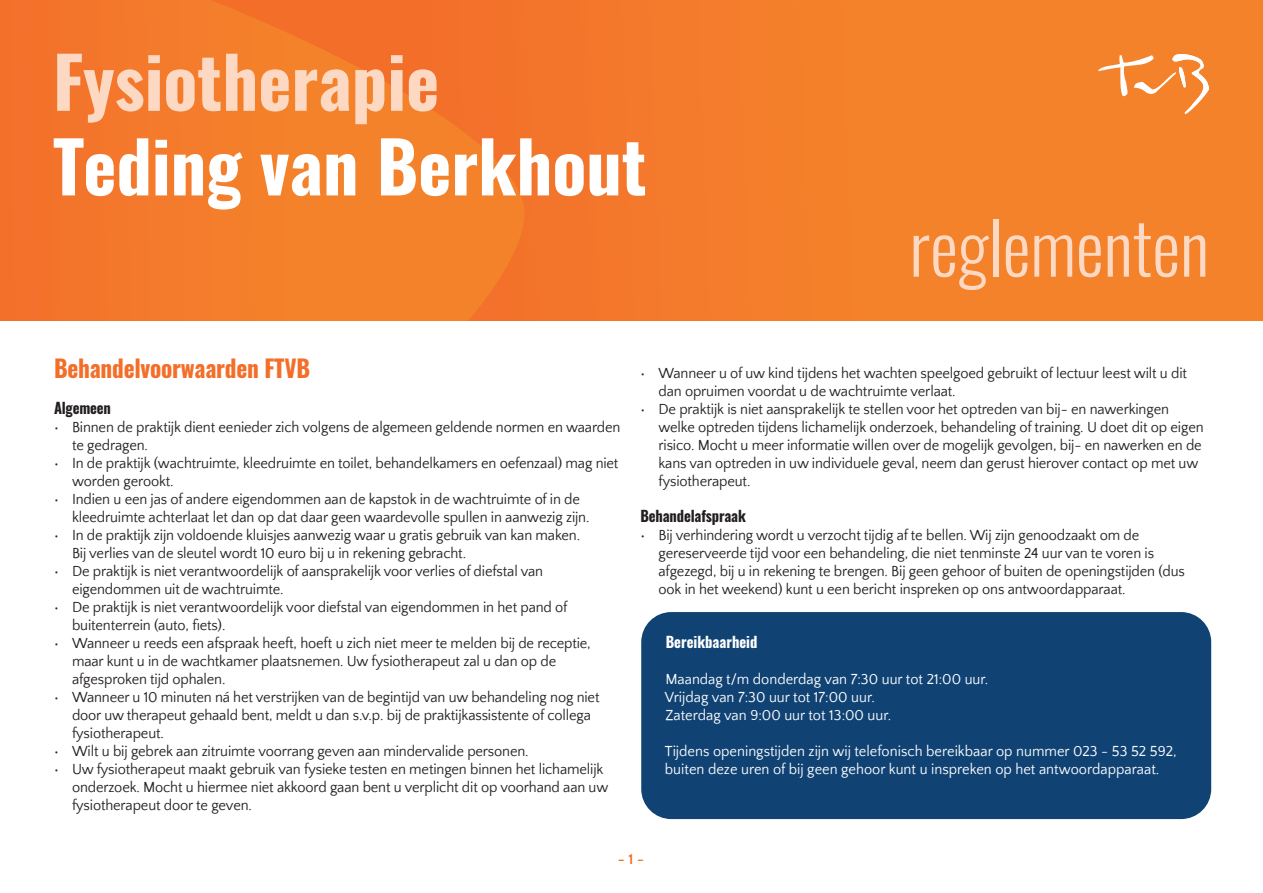
<style>
.page{position:relative;width:1263px;height:893px;background:#fff}
.page>*{position:absolute;margin:0;border:0;box-sizing:border-box;transform-origin:0 0}
.t1{font:70.5px "Oswald";color:#fff}
.t2{font:70.5px "Oswald";color:#fdd9c3}
.t3{font:300 70.5px "Oswald";color:#fdd9c3}
.t4{font:24px "Oswald";letter-spacing:-.01em;color:#f36e29}
.t5{font:15px/18px "Quattrocento Sans";letter-spacing:-.01em;color:#231f20}
.t6{font:15px/18px "Quattrocento Sans";color:#fff}
.t7{font:15px "Oswald";letter-spacing:-.01em;color:#231f20}
.t8{font:15px "Oswald";color:#fff}
.t9{font:700 15px "Quattrocento Sans";color:#f36e29}
</style>
<div class="page">
<div style="left:0;top:0;width:893px;height:502px;background:#f4792b"></div>
<svg style="left:281px;top:0;width:982px;height:321px"></svg>
<div style="left:0;top:321px;width:1263px;height:204px;background:#fff"></div>
<svg style="left:1098px;top:54px;width:111px;height:60px;background:#f5954c"></svg>
<div style="left:641px;top:612px;width:570px;height:207px;background:#104374;border-radius:30px"></div>
<h1 class="t2" style="left:53px;top:19px;width:388px">Fysiotherapie</h1>
<h1 class="t1" style="left:53px;top:104px;width:595px">Teding van Berkhout</h1>
<h1 class="t3" style="left:909px;top:185px;width:301px">reglementen</h1>
<h2 class="t4" style="left:54px;top:347px;width:258px">Behandelvoorwaarden FTVB</h2>
<p class="t7" style="left:54px;top:395px;width:58px">Algemeen</p>
<p class="t5" style="left:72px;top:419px;width:550px;text-indent:-18px">• Binnen de praktijk dient eenieder zich volgens de algemeen geldende normen en waarden te gedragen.</p>
<p class="t5" style="left:72px;top:455px;width:548px;text-indent:-18px">• In de praktijk (wachtruimte, kleedruimte en toilet, behandelkamers en oefenzaal) mag niet worden gerookt.</p>
<p class="t5" style="left:72px;top:491px;width:519px;text-indent:-18px">• Indien u een jas of andere eigendommen aan de kapstok in de wachtruimte of in de kleedruimte achterlaat let dan op dat daar geen waardevolle spullen in aanwezig zijn.</p>
<p class="t5" style="left:72px;top:527px;width:510px;text-indent:-18px">• In de praktijk zijn voldoende kluisjes aanwezig waar u gratis gebruik van kan maken.<br>Bij verlies van de sleutel wordt 10 euro bij u in rekening gebracht.</p>
<p class="t5" style="left:72px;top:563px;width:473px;text-indent:-18px">• De praktijk is niet verantwoordelijk of aansprakelijk voor verlies of diefstal van eigendommen uit de wachtruimte.</p>
<p class="t5" style="left:72px;top:599px;width:497px;text-indent:-18px">• De praktijk is niet verantwoordelijk voor diefstal van eigendommen in het pand of buitenterrein (auto, fiets).</p>
<p class="t5" style="left:72px;top:635px;width:520px;text-indent:-18px">• Wanneer u reeds een afspraak heeft, hoeft u zich niet meer te melden bij de receptie, maar kunt u in de wachtkamer plaatsnemen. Uw fysiotherapeut zal u dan op de afgesproken tijd ophalen.</p>
<p class="t5" style="left:72px;top:689px;width:529px;text-indent:-18px">• Wanneer u 10 minuten ná het verstrijken van de begintijd van uw behandeling nog niet door uw therapeut gehaald bent, meldt u dan s.v.p. bij de praktijkassistente of collega fysiotherapeut.</p>
<p class="t5" style="left:54px;top:743px;width:476px">• Wilt u bij gebrek aan zitruimte voorrang geven aan mindervalide personen.</p>
<p class="t5" style="left:72px;top:761px;width:538px;text-indent:-18px">• Uw fysiotherapeut maakt gebruik van fysieke testen en metingen binnen het lichamelijk onderzoek. Mocht u hiermee niet akkoord gaan bent u verplicht dit op voorhand aan uw fysiotherapeut door te geven.</p>
<p class="t5" style="left:658px;top:365px;width:530px;text-indent:-18px">• Wanneer u of uw kind tijdens het wachten speelgoed gebruikt of lectuur leest wilt u dit dan opruimen voordat u de wachtruimte verlaat.</p>
<p class="t5" style="left:658px;top:401px;width:547px;text-indent:-18px">• De praktijk is niet aansprakelijk te stellen voor het optreden van bij- en nawerkingen welke optreden tijdens lichamelijk onderzoek, behandeling of training. U doet dit op eigen risico. Mocht u meer informatie willen over de mogelijk gevolgen, bij- en nawerken en de kans van optreden in uw individuele geval, neem dan gerust hierover contact op met uw fysiotherapeut.</p>
<p class="t7" style="left:640px;top:503px;width:107px">Behandelafspraak</p>
<p class="t5" style="left:658px;top:527px;width:528px;text-indent:-18px">• Bij verhindering wordt u verzocht tijdig af te bellen. Wij zijn genoodzaakt om de gereserveerde tijd voor een behandeling, die niet tenminste 24 uur van te voren is afgezegd, bij u in rekening te brengen. Bij geen gehoor of buiten de openingstijden (dus ook in het weekend) kunt u een bericht inspreken op ons antwoordapparaat.</p>
<p class="t8" style="left:666px;top:629px;width:93px">Bereikbaarheid</p>
<p class="t6" style="left:665px;top:671px;width:325px">Maandag t/m donderdag van 7:30 uur tot 21:00 uur.<br>Vrijdag van 7:30 uur tot 17:00 uur.<br>Zaterdag van 9:00 uur tot 13:00 uur.</p>
<p class="t6" style="left:665px;top:743px;width:513px">Tijdens openingstijden zijn wij telefonisch bereikbaar op nummer 023 - 53 52 592, buiten deze uren of bij geen gehoor kunt u inspreken op het antwoordapparaat.</p>
<p class="t9" style="left:618px;top:851px;width:28px">- 1 -</p>
</div>
